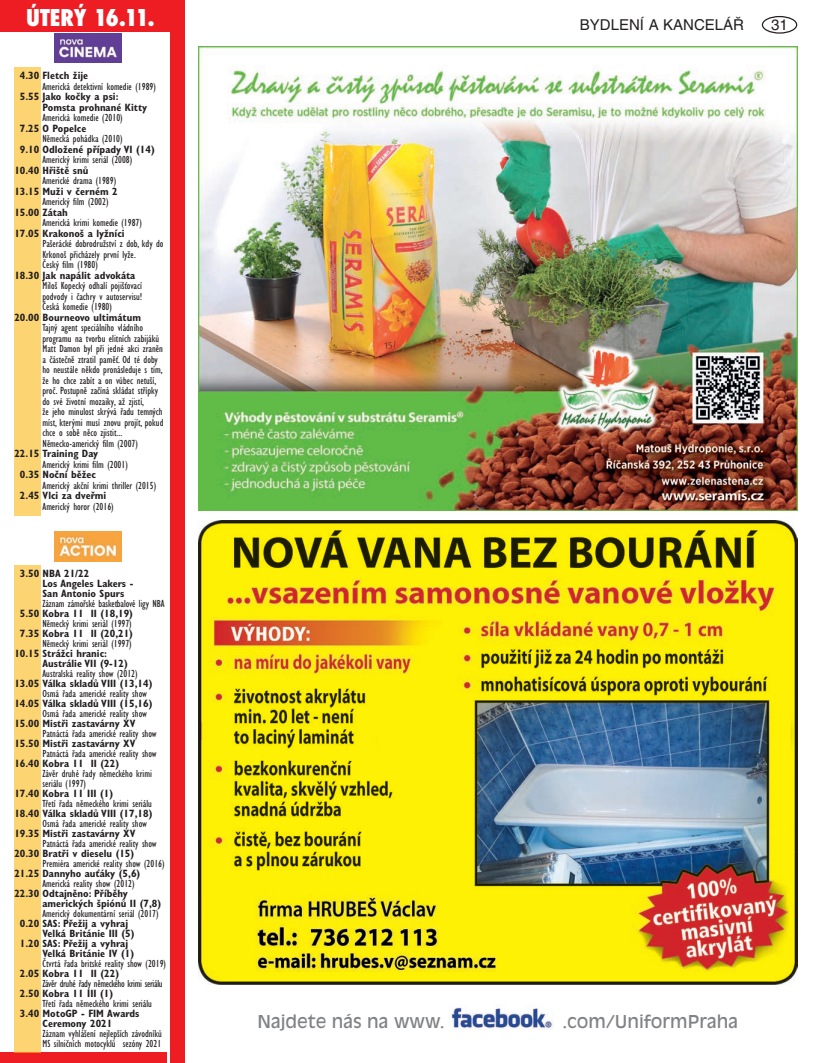
<style>
.page{position:relative;width:815px;height:1063px;background:#fff}
.page>*{position:absolute;margin:0;border:0;box-sizing:border-box;transform-origin:0 0}
.t1{font:800 condensed 22.5px "Futura";color:#fff}
.t2{font:17.5px "Antique Olive CE";color:#808285}
.t3{font:15px "Helvetica CE";color:#231f20}
.t4{font:condensed 10.62px/10.5px "Gill Sans CE";color:#231f20}
.t5{font:700 condensed 10.62px/10px "Gill Sans CE";color:#231f20}
.t6{font:condensed 10.62px "Gill Sans CE";letter-spacing:-.03em;color:#231f20}
</style>
<div class="page">
<div style="left:762px;top:16px;width:35px;height:18px;border:1px solid #231f20;border-radius:50%"></div>
<img style="left:451px;top:1007px;width:103px;height:23px">
<img style="left:198px;top:46px;width:599px;height:464px">
<img style="left:198px;top:521px;width:599px;height:464px">
<div style="left:0;top:0;width:184px;height:32px;background:#ee1d23"></div>
<img style="left:54px;top:34px;width:67px;height:29px">
<div style="left:170px;top:0;width:14px;height:1063px;background:#ee1d23"></div>
<div style="left:0;top:1052px;width:167px;height:11px;background:#ee1d23"></div>
<div style="left:14px;top:67px;width:27px;height:449px;background:#fdd472"></div>
<img style="left:54px;top:532px;width:67px;height:29px">
<div style="left:14px;top:565px;width:27px;height:487px;background:#fdd472"></div>
<h1 class="t1" style="left:26px;top:2px;width:130px">ÚTERÝ 16.11.</h1>
<p class="t5" style="left:20px;top:71px;width:70px">4.30 Fletch žije</p>
<p class="t4" style="left:43px;top:81px;width:115px">Americká detektivní komedie (1989)</p>
<p class="t5" style="left:43px;top:91px;width:106px;line-height:10.5px;text-indent:-23px">5.55 Jako kočky a psi:<br>Pomsta prohnané Kitty</p>
<p class="t4" style="left:43px;top:112px;width:82px">Americká komedie (2010)</p>
<p class="t5" style="left:20px;top:123px;width:68px">7.25 O Popelce</p>
<p class="t4" style="left:43px;top:133px;width:82px">Německá pohádka (2010)</p>
<p class="t5" style="left:20px;top:144px;width:136px">9.10 Odložené případy VI (14)</p>
<p class="t4" style="left:43px;top:154px;width:91px">Americký krimi seriál (2008)</p>
<p class="t5" style="left:14px;top:165px;width:76px">10.40 Hřiště snů</p>
<p class="t4" style="left:43px;top:175px;width:75px">Americké drama (1989)</p>
<p class="t5" style="left:14px;top:186px;width:105px">13.15 Muži v černém 2</p>
<p class="t4" style="left:43px;top:196px;width:67px">Americký film (2002)</p>
<p class="t5" style="left:14px;top:207px;width:55px">15.00 Zátah</p>
<p class="t4" style="left:43px;top:217px;width:101px">Americká krimi komedie (1987)</p>
<p class="t5" style="left:14px;top:228px;width:112px">17.05 Krakonoš a lyžníci</p>
<p class="t4" style="left:43px;top:238px;width:123px">Pašerácké dobrodružství z dob, kdy do<br>Krkonoš přicházely první lyže.<br>Český film (1980)</p>
<p class="t5" style="left:14px;top:270px;width:122px">18.30 Jak napálit advokáta</p>
<p class="t4" style="left:43px;top:280px;width:101px;text-align:justify">Miloš Kopecký odhalí pojišťovací podvody i čachry v autoservisu!<br>Česká komedie (1980)</p>
<p class="t5" style="left:14px;top:312px;width:128px">20.00 Bourneovo ultimátum</p>
<p class="t4" style="left:43px;top:322px;width:122px">Tajný agent speciálního vládního programu na tvorbu elitních zabijáků Matt Damon byl při jedné akci zraněn a částečně ztratil paměť. Od té doby ho neustále někdo pronásleduje s tím, že ho chce zabít a on vůbec netuší, proč. Postupně začíná skládat střípky do své životní mozaiky, až zjistí,<br>že jeho minulost skrývá řadu temných míst, kterými musí znovu projít, pokud chce o sobě něco zjistit...<br>Německo-americký film (2007)</p>
<p class="t5" style="left:14px;top:448px;width:85px">22.15 Training Day</p>
<p class="t4" style="left:43px;top:459px;width:87px">Americký krimi film (2001)</p>
<p class="t5" style="left:20px;top:469px;width:78px">0.35 Noční běžec</p>
<p class="t4" style="left:43px;top:480px;width:115px">Americký akční krimi thriller (2015)</p>
<p class="t5" style="left:20px;top:490px;width:88px">2.45 Vlci za dveřmi</p>
<p class="t4" style="left:43px;top:501px;width:73px">Americký horor (2016)</p>
<p class="t5" style="left:43px;top:568px;width:92px;text-indent:-23px">3.50 NBA 21/22<br>Los Angeles Lakers -<br>San Antonio Spurs</p>
<p class="t4" style="left:43px;top:598px;width:123px">Záznam zámořské basketbalové ligy NBA</p>
<p class="t5" style="left:20px;top:608px;width:115px">5.50 Kobra 11 II (18,19)</p>
<p class="t4" style="left:43px;top:618px;width:91px">Německý krimi seriál (1997)</p>
<p class="t5" style="left:20px;top:628px;width:115px">7.35 Kobra 11 II (20,21)</p>
<p class="t4" style="left:43px;top:638px;width:91px">Německý krimi seriál (1997)</p>
<p class="t5" style="left:43px;top:648px;width:87px;text-indent:-28px">10.15 Strážci hranic:<br>Austrálie VII (9-12)</p>
<p class="t4" style="left:43px;top:668px;width:97px">Australská reality show (2012)</p>
<p class="t5" style="left:14px;top:678px;width:140px">13.05 Válka skladů VIII (13,14)</p>
<p class="t4" style="left:43px;top:688px;width:106px">Osmá řada americké reality show</p>
<p class="t5" style="left:14px;top:698px;width:140px">14.05 Válka skladů VIII (15,16)</p>
<p class="t4" style="left:43px;top:708px;width:106px">Osmá řada americké reality show</p>
<p class="t5" style="left:14px;top:718px;width:123px">15.00 Mistři zastavárny XV</p>
<p class="t4" style="left:43px;top:728px;width:116px">Patnáctá řada americké reality show</p>
<p class="t5" style="left:14px;top:738px;width:123px">15.50 Mistři zastavárny XV</p>
<p class="t4" style="left:43px;top:748px;width:116px">Patnáctá řada americké reality show</p>
<p class="t5" style="left:14px;top:758px;width:106px">16.40 Kobra 11 II (22)</p>
<p class="t4" style="left:43px;top:768px;width:111px;line-height:10px">Závěr druhé řady německého krimi seriálu (1997)</p>
<p class="t5" style="left:14px;top:788px;width:100px">17.40 Kobra 11 III (1)</p>
<p class="t4" style="left:43px;top:798px;width:111px">Třetí řada německého krimi seriálu</p>
<p class="t5" style="left:14px;top:808px;width:140px">18.40 Válka skladů VIII (17,18)</p>
<p class="t4" style="left:43px;top:818px;width:106px">Osmá řada americké reality show</p>
<p class="t5" style="left:14px;top:828px;width:123px">19.35 Mistři zastavárny XV</p>
<p class="t4" style="left:43px;top:838px;width:116px">Patnáctá řada americké reality show</p>
<p class="t5" style="left:14px;top:848px;width:121px">20.30 Bratři v dieselu (15)</p>
<p class="t4" style="left:43px;top:858px;width:123px">Premiéra americké reality show (2016)</p>
<p class="t5" style="left:14px;top:868px;width:128px">21.25 Dannyho auťáky (5,6)</p>
<p class="t4" style="left:43px;top:878px;width:94px">Americká reality show (2012)</p>
<p class="t5" style="left:43px;top:888px;width:120px;text-indent:-28px">22.30 Odtajněno: Příběhy amerických špiónů II (7,8)</p>
<p class="t4" style="left:43px;top:908px;width:118px">Americký dokumentární seriál (2017)</p>
<p class="t5" style="left:20px;top:918px;width:110px">0.20 SAS: Přežij a vyhraj</p>
<p class="t5" style="left:43px;top:928px;width:94px">Velká Británie III (5)</p>
<p class="t5" style="left:20px;top:938px;width:110px">1.20 SAS: Přežij a vyhraj</p>
<p class="t5" style="left:43px;top:948px;width:93px">Velká Británie IV (1)</p>
<p class="t4" style="left:43px;top:958px;width:125px">Čtvrtá řada britské reality show (2019)</p>
<p class="t5" style="left:20px;top:968px;width:101px">2.05 Kobra 11 II (22)</p>
<p class="t6" style="left:43px;top:977px;width:122px">Závěr druhé řady německého krimi seriálu</p>
<p class="t5" style="left:20px;top:988px;width:95px">2.50 Kobra 11 III (1)</p>
<p class="t4" style="left:43px;top:998px;width:111px">Třetí řada německého krimi seriálu</p>
<p class="t5" style="left:20px;top:1008px;width:121px;text-align:center">3.40 MotoGP - FIM Awards<br>Ceremony 2021</p>
<p class="t4" style="left:43px;top:1028px;width:121px;line-height:10px">Záznam vyhlášení nejlepších závodníků<br>MS silničních motocyklů sezóny 2021</p>
<h3 class="t3" style="left:580px;top:16px;width:166px">BYDLENÍ A KANCELÁŘ</h3>
<h3 class="t3" style="left:771px;top:16px;width:18px">31</h3>
<h2 class="t2" style="left:257px;top:1012px;width:189px">Najdete nás na www.</h2>
<h2 class="t2" style="left:562px;top:1012px;width:177px">.com/UniformPraha</h2>
</div>
